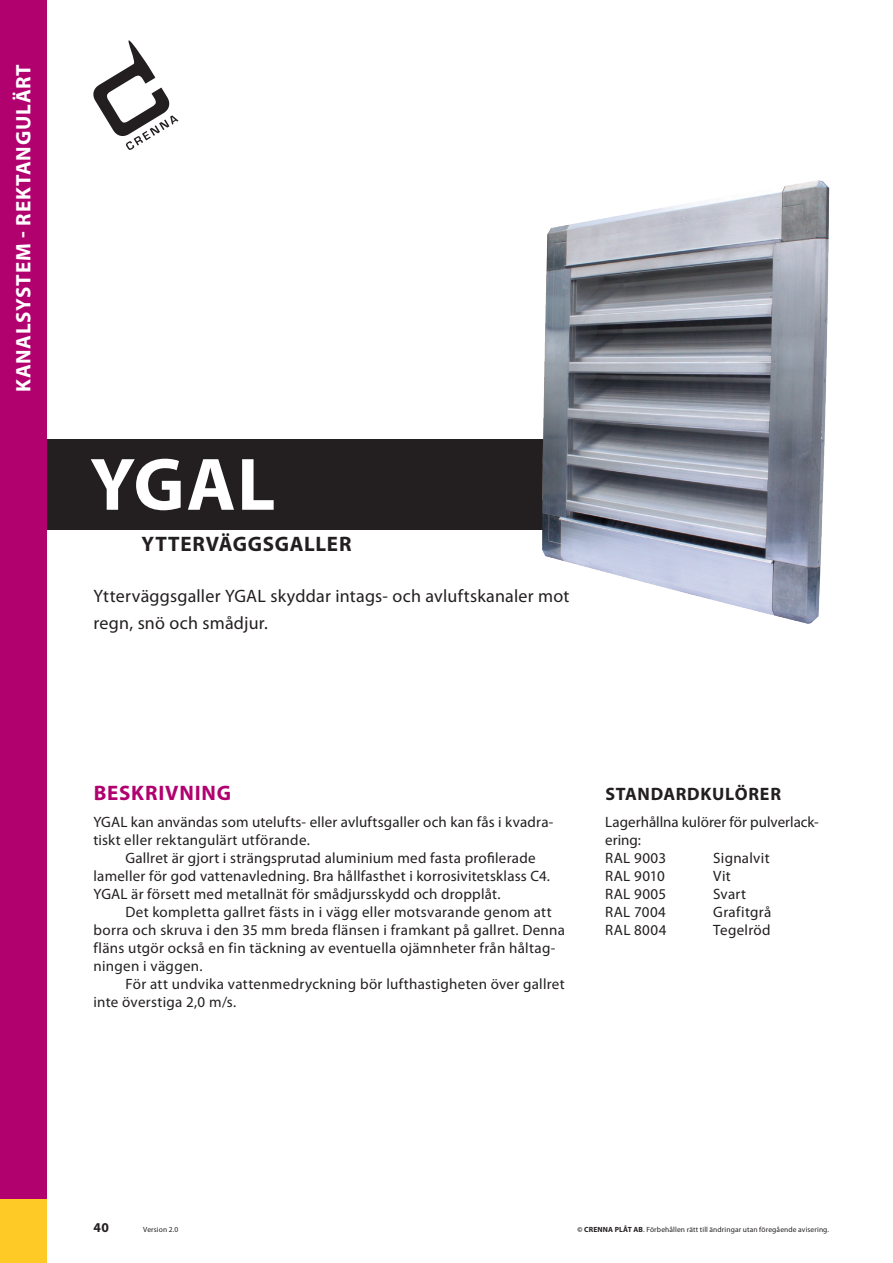
<style>
.page{position:relative;width:893px;height:1263px;background:#fff}
.page>*{position:absolute;margin:0;border:0;box-sizing:border-box;transform-origin:0 0}
.t1{font:700 75px "Myriad Pro";color:#fff}
.t2{font:700 21px "Myriad Pro";letter-spacing:.035em;color:#fff}
.t3{font:700 21px "Myriad Pro";letter-spacing:.03em;color:#231f20}
.Huvudrubrik{font:700 21px "Myriad Pro";letter-spacing:.04em;color:#b1016f}
.Ingress{font:18px/27px "Myriad Pro";letter-spacing:.01em;color:#231f20}
.Underrubrik1{font:700 18px "Myriad Pro";letter-spacing:.04em;color:#231f20}
.Brödtext_indrag{font:15px/18px "Myriad Pro";letter-spacing:.02em;color:#231f20}
.Brödtext{font:15px/18px "Myriad Pro";letter-spacing:.015em;color:#231f20}
.t4{font:700 13.5px "Myriad Pro";color:#231f20}
.t5{font:7.5px "Myriad Pro";letter-spacing:.02em;color:#231f20}
.s1{font-weight:700}
</style>
<div class="page">
<svg style="left:94px;top:40px;width:85px;height:110px"></svg>
<div style="left:0;top:0;width:47px;height:1199px;background:#b1016f"></div>
<div style="left:0;top:1199px;width:47px;height:64px;background:#fecb26"></div>
<div style="left:47px;top:440px;width:523px;height:90px;background:#231f20"></div>
<img style="left:535px;top:180px;width:295px;height:444px">
<h2 class="t2" style="left:10px;top:392px;width:330px;rotate:-90deg">KANALSYSTEM - REKTANGULÄRT</h2>
<p class="t1" style="left:90px;top:436px;width:187px">YGAL</p>
<p class="t3" style="left:142px;top:530px;width:211px">YTTERVÄGGSGALLER</p>
<p class="Ingress" style="left:94px;top:582px;width:477px">Ytterväggsgaller YGAL skyddar intags- och avluftskanaler mot regn, snö och smådjur.</p>
<p class="Huvudrubrik" style="left:94px;top:779px;width:139px">BESKRIVNING</p>
<p class="Brödtext" style="left:94px;top:812px;width:461px">YGAL kan användas som utelufts- eller avluftsgaller och kan fås i kvadra&shy;tiskt eller rektangulärt utförande.</p>
<p class="Brödtext_indrag" style="left:94px;top:848px;width:458px;text-indent:32px">Gallret är gjort i strängsprutad aluminium med fasta profilerade lameller för god vattenavledning. Bra hållfasthet i korrosivitetsklass C4.<br>YGAL är försett med metallnät för smådjursskydd och dropplåt.</p>
<p class="Brödtext_indrag" style="left:94px;top:902px;width:473px;text-indent:32px">Det kompletta gallret fästs in i vägg eller motsvarande genom att borra och skruva i den 35 mm breda flänsen i framkant på gallret. Denna fläns utgör också en fin täckning av eventuella ojämnheter från håltag&shy;ningen i väggen.</p>
<p class="Brödtext_indrag" style="left:94px;top:974px;width:473px;text-indent:32px">För att undvika vattenmedryckning bör lufthastigheten över gallret inte överstiga 2,0 m/s.</p>
<p class="Underrubrik1" style="left:605px;top:782px;width:177px">STANDARDKULÖRER</p>
<p class="Brödtext" style="left:605px;top:812px;width:215px">Lagerhållna kulörer för pulverlack&shy;ering:</p>
<p class="Brödtext" style="left:605px;top:848px;width:62px">RAL 9003</p>
<p class="Brödtext" style="left:713px;top:848px;width:58px">Signalvit</p>
<p class="Brödtext" style="left:605px;top:866px;width:61px">RAL 9010</p>
<p class="Brödtext" style="left:713px;top:866px;width:19px">Vit</p>
<p class="Brödtext" style="left:605px;top:884px;width:62px">RAL 9005</p>
<p class="Brödtext" style="left:713px;top:884px;width:34px">Svart</p>
<p class="Brödtext" style="left:605px;top:902px;width:62px">RAL 7004</p>
<p class="Brödtext" style="left:713px;top:902px;width:60px">Grafitgrå</p>
<p class="Brödtext" style="left:605px;top:920px;width:63px">RAL 8004</p>
<p class="Brödtext" style="left:713px;top:920px;width:59px">Tegelröd</p>
<p class="t4" style="left:94px;top:1218px;width:17px">40</p>
<p class="t5" style="left:578px;top:1224px;width:253px"><span class="s1">© CRENNA PLÅT AB</span>. Förbehållen rätt till ändringar utan föregående avisering.</p>
<p class="t5" style="left:143px;top:1224px;width:37px">Version 2.0</p>
</div>
